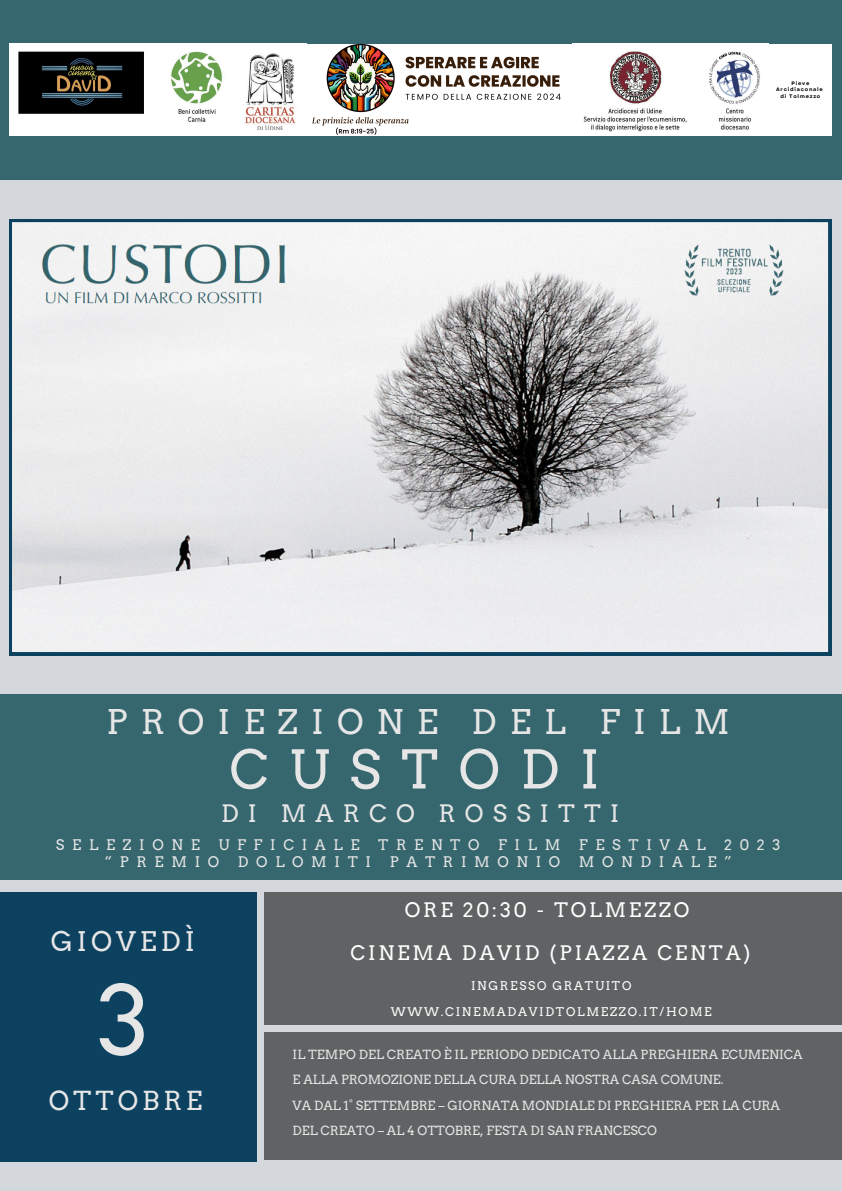
<style>
.page{position:relative;width:842px;height:1191px;background:#fff}
.page>*{position:absolute;margin:0;border:0;box-sizing:border-box;transform-origin:0 0}
.t1{font:95.6px "Arvo";color:#e6e6e6}
.t2{font:53px "Arvo";letter-spacing:.385em;color:#e6e6e6}
.t3{font:34px "Arvo";letter-spacing:.385em;color:#e6e6e6}
.t4{font:27px "Arvo";letter-spacing:.15em;color:#e6e6e6}
.t5{font:26.2px "Arvo";letter-spacing:.15em;color:#e6e6e6}
.t6{font:24px "Arvo";letter-spacing:.385em;color:#e6e6e6}
.t7{font:23.2px "Arvo";letter-spacing:.15em;color:#e6e6e6}
.t8{font:20px "Arvo";letter-spacing:.14em;color:#fff}
.t9{font:14.6px "Arvo";letter-spacing:.525em;color:#e6e6e6}
.t10{font:12.6px "Arvo";color:#e6e6e6}
.t11{font:12px "Arvo";letter-spacing:.14em;color:#fff}
.t12{font:700 5.1px/6.8px "Garet";letter-spacing:.15em;color:#000;text-align:center}
</style>
<div class="page">
<div style="left:0;top:0;width:842px;height:1190px;background:#d4d7dc"></div>
<div style="left:0;top:892px;width:257px;height:269px;background:#0c4160"></div>
<div style="left:265px;top:1031px;width:577px;height:128px;background:#606364"></div>
<div style="left:265px;top:892px;width:577px;height:132px;background:#606364"></div>
<div style="left:0;top:0;width:842px;height:179px;background:#36666e"></div>
<svg style="left:9px;top:219px;width:822px;height:436px"></svg>
<img style="left:10px;top:44px;width:296px;height:92px">
<div style="left:306px;top:44px;width:298px;height:92px;background:#fff"></div>
<img style="left:312px;top:44px;width:249px;height:91px">
<div style="left:769px;top:44px;width:63px;height:91px;background:#fff"></div>
<img style="left:583px;top:44px;width:186px;height:92px">
<div style="left:0;top:694px;width:842px;height:185px;background:#36666e"></div>
<p class="t12" style="left:776px;top:79px;width:48px">Pieve<br>Arcidiaconale di Tolmezzo</p>
<p class="t3" style="left:106px;top:701px;width:625px">PROIEZIONE DEL FILM</p>
<p class="t2" style="left:229px;top:737px;width:372px">CUSTODI</p>
<p class="t6" style="left:221px;top:798px;width:400px">DI MARCO ROSSITTI</p>
<p class="t9" style="left:56px;top:836px;width:145px">SELEZIONE</p>
<p class="t9" style="left:218px;top:836px;width:143px">UFFICIALE</p>
<p class="t9" style="left:378px;top:836px;width:103px">TRENTO</p>
<p class="t9" style="left:498px;top:836px;width:64px">FILM</p>
<p class="t9" style="left:579px;top:836px;width:128px">FESTIVAL</p>
<p class="t9" style="left:724px;top:836px;width:58px">2023</p>
<p class="t9" style="left:105px;top:853px;width:116px">“PREMIO</p>
<p class="t9" style="left:238px;top:853px;width:135px">DOLOMITI</p>
<p class="t9" style="left:390px;top:853px;width:172px">PATRIMONIO</p>
<p class="t9" style="left:579px;top:853px;width:154px">MONDIALE”</p>
<p class="t4" style="left:51px;top:924px;width:146px">GIOVEDÌ</p>
<p class="t1" style="left:98px;top:963px;width:53px">3</p>
<p class="t5" style="left:49px;top:1084px;width:155px">OTTOBRE</p>
<p class="t8" style="left:405px;top:897px;width:286px">ORE 20:30 - TOLMEZZO</p>
<h2 class="t8" style="left:351px;top:940px;width:402px">CINEMA DAVID (PIAZZA CENTA)</h2>
<p class="t11" style="left:471px;top:978px;width:162px">INGRESSO GRATUITO</p>
<p class="t11" style="left:391px;top:1004px;width:322px">WWW.CINEMADAVIDTOLMEZZO.IT/HOME</p>
<h1 class="t10" style="left:293px;top:1046px;width:512px">IL TEMPO DEL CREATO È IL PERIODO DEDICATO ALLA PREGHIERA ECUMENICA</h1>
<h4 class="t10" style="left:293px;top:1071px;width:433px">E ALLA PROMOZIONE DELLA CURA DELLA NOSTRA CASA COMUNE.</h4>
<p class="t10" style="left:293px;top:1097px;width:489px">VA DAL 1° SETTEMBRE – GIORNATA MONDIALE DI PREGHIERA PER LA CURA</p>
<h2 class="t10" style="left:293px;top:1122px;width:366px">DEL CREATO – AL 4 OTTOBRE, FESTA DI SAN FRANCESCO</h2>
<p class="t7" style="left:408px;top:1046px;width:176px">SETTEMBRE</p>
</div>
